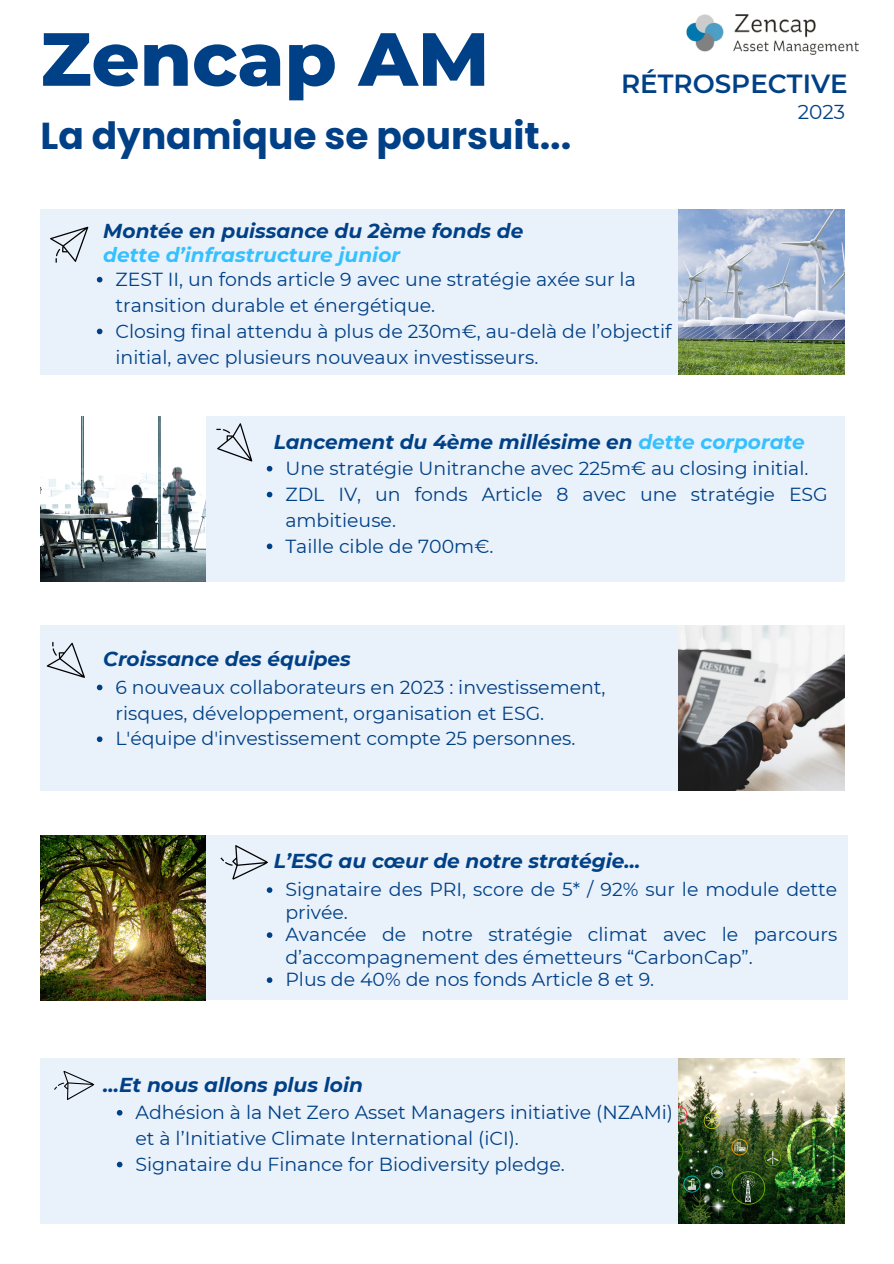
<style>
.page{position:relative;width:894px;height:1264px;background:#fff}
.page>*{position:absolute;margin:0;border:0;box-sizing:border-box;transform-origin:0 0}
.t1{font:800 75.15px "Montserrat";color:#004086}
.t2{font:700 37.5px "Poppins";color:#004086}
.t3{font:600 26.25px "Montserrat";color:#004086}
.t4{font:italic 700 20.1px/23.7px "Montserrat";color:#004086}
.t5{font:20.1px "Montserrat";color:#004086}
.t6{font:italic 700 19.95px "Montserrat";color:#004086}
.t7{font:18.9px/25.8px "Montserrat";color:#004086}
.s1{color:#35c0ff}
</style>
<div class="page">
<img style="left:686px;top:14px;width:173px;height:41px">
<div style="left:202px;top:416px;width:641px;height:165px;background:#e9f1fa"></div>
<div style="left:40px;top:625px;width:642px;height:166px;background:#e9f1fa"></div>
<div style="left:40px;top:209px;width:642px;height:165px;background:#e9f1fa"></div>
<img style="left:40px;top:416px;width:166px;height:165px">
<img style="left:678px;top:209px;width:165px;height:165px">
<img style="left:678px;top:625px;width:165px;height:166px">
<svg style="left:50px;top:227px;width:38px;height:36px"></svg>
<div style="left:202px;top:835px;width:645px;height:165px;background:#e9f1fa"></div>
<div style="left:40px;top:1058px;width:642px;height:165px;background:#e9f1fa"></div>
<svg style="left:216px;top:423px;width:36px;height:38px"></svg>
<svg style="left:47px;top:642px;width:38px;height:36px"></svg>
<img style="left:40px;top:835px;width:166px;height:165px">
<img style="left:678px;top:1058px;width:165px;height:165px">
<svg style="left:220px;top:845px;width:52px;height:47px"></svg>
<svg style="left:267px;top:932px;width:5px;height:5px"></svg>
<svg style="left:267px;top:977px;width:5px;height:5px"></svg>
<svg style="left:97px;top:684px;width:5px;height:6px"></svg>
<svg style="left:97px;top:736px;width:5px;height:6px"></svg>
<svg style="left:97px;top:277px;width:5px;height:5px"></svg>
<svg style="left:97px;top:328px;width:5px;height:6px"></svg>
<svg style="left:267px;top:466px;width:5px;height:5px"></svg>
<svg style="left:267px;top:492px;width:5px;height:5px"></svg>
<svg style="left:267px;top:543px;width:5px;height:6px"></svg>
<svg style="left:117px;top:1110px;width:5px;height:5px"></svg>
<svg style="left:117px;top:1161px;width:5px;height:6px"></svg>
<svg style="left:54px;top:1070px;width:41px;height:30px"></svg>
<h1 class="t1" style="left:40px;top:13px;width:450px">Zencap AM</h1>
<p class="t2" style="left:40px;top:110px;width:532px">La dynamique se poursuit...</p>
<h4 class="t4" style="left:103px;top:219px;width:421px">Montée en puissance du 2ème fonds de <span class="s1">dette d’infrastructure junior</span></h4>
<p class="t3" style="left:621px;top:68px;width:228px">RÉTROSPECTIVE</p>
<p class="t5" style="left:797px;top:99px;width:49px">2023</p>
<p class="t7" style="left:115px;top:266px;width:521px">ZEST II, un fonds article 9 avec une stratégie axée sur la transition durable et énergétique.</p>
<p class="t7" style="left:115px;top:318px;width:557px">Closing final attendu à plus de 230m€, au-delà de l’objectif initial, avec plusieurs nouveaux investisseurs.</p>
<p class="t6" style="left:273px;top:429px;width:532px">Lancement du 4ème millésime en <span class="s1">dette corporate</span></p>
<p class="t7" style="left:285px;top:455px;width:524px">Une stratégie Unitranche avec 225m€ au closing initial.</p>
<h5 class="t7" style="left:285px;top:481px;width:544px">ZDL IV, un fonds Article 8 avec une stratégie ESG ambitieuse.</h5>
<p class="t7" style="left:285px;top:533px;width:209px">Taille cible de 700m€.</p>
<p class="t6" style="left:103px;top:646px;width:249px">Croissance des équipes</p>
<h5 class="t7" style="left:115px;top:674px;width:491px">6 nouveaux collaborateurs en 2023 : investissement, risques, développement, organisation et ESG.</h5>
<p class="t7" style="left:115px;top:725px;width:461px">L'équipe d'investissement compte 25 personnes.</p>
<p class="t4" style="left:273px;top:849px;width:368px">L’ESG au cœur de notre stratégie...</p>
<p class="t7" style="left:285px;top:878px;width:553px;line-height:22.5px">Signataire des PRI, score de 5* / 92% sur le module dette privée.</p>
<h5 class="t7" style="left:285px;top:923px;width:553px;line-height:22.5px">Avancée de notre stratégie climat avec le parcours d’accompagnement des émetteurs “CarbonCap”.</h5>
<p class="t7" style="left:285px;top:966px;width:370px">Plus de 40% de nos fonds Article 8 et 9.</p>
<p class="t4" style="left:103px;top:1072px;width:261px">...Et nous allons plus loin</p>
<p class="t7" style="left:135px;top:1099px;width:539px">Adhésion à la Net Zero Asset Managers initiative (NZAMi) et à l’Initiative Climate International (iCI).</p>
<h5 class="t7" style="left:135px;top:1151px;width:431px">Signataire du Finance for Biodiversity pledge.</h5>
</div>
